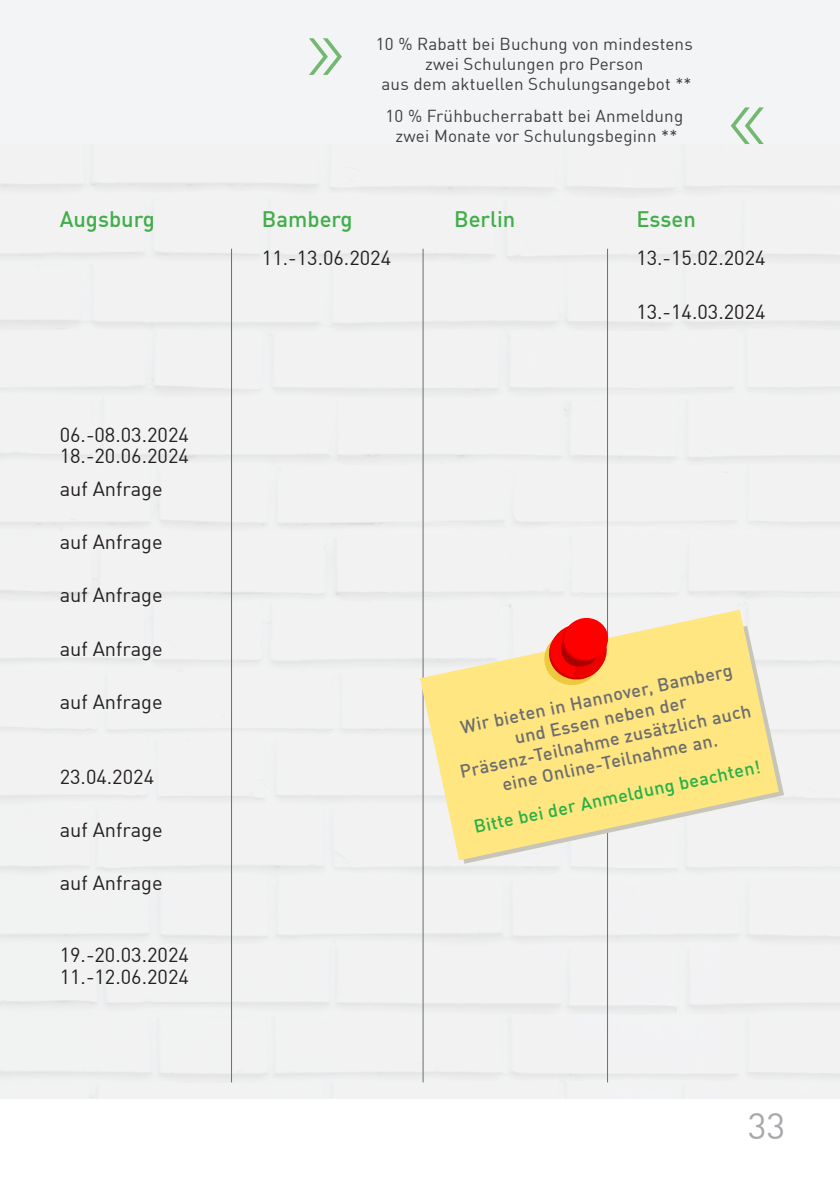
<style>
.page{position:relative;width:840px;height:1191px;background:#fff}
.page>*{position:absolute;margin:0;border:0;box-sizing:border-box;transform-origin:0 0}
.t1{font:36px "DIN Offc";color:#a8a9ad}
.t2{font:500 22px "DIN Offc";color:#40ae49}
.t3{font:20px/21px "DIN Offc";color:#231f20}
.t4{font:500 18px/21.6px "DIN Offc";color:#6c6d70;text-align:center}
.t5{font:500 18px "DIN Offc";color:#2ab049}
.t6{font:17px/20px "DIN Offc";letter-spacing:.01em;color:#3e3e3f;text-align:center}
</style>
<div class="page">
<div style="left:0;top:0;width:839px;height:1098px;background:#f2f3f4"></div>
<hr style="left:231px;top:249px;width:1px;height:833px;background:#6c6d70">
<hr style="left:422px;top:249px;width:1px;height:833px;background:#6c6d70">
<hr style="left:607px;top:249px;width:1px;height:833px;background:#6c6d70">
<svg style="left:731px;top:107px;width:32px;height:37px"></svg>
<svg style="left:309px;top:38px;width:33px;height:37px"></svg>
<svg style="left:420px;top:609px;width:358px;height:251px;fill:#ffe680"></svg>
<svg style="left:541px;top:616px;width:68px;height:71px"></svg>
<p class="t6" style="left:375px;top:34px;width:318px">10 % Rabatt bei Buchung von mindestens zwei Schulungen pro Person<br>aus dem aktuellen Schulungsangebot **</p>
<p class="t6" style="left:385px;top:105px;width:299px">10 % Frühbucherrabatt bei Anmeldung zwei Monate vor Schulungsbeginn **</p>
<p class="t2" style="left:60px;top:205px;width:97px">Augsburg</p>
<p class="t2" style="left:262px;top:205px;width:92px">Bamberg</p>
<p class="t2" style="left:454px;top:205px;width:63px">Berlin</p>
<p class="t2" style="left:636px;top:205px;width:61px">Essen</p>
<p class="t3" style="left:262px;top:247px;width:131px">11.-13.06.2024</p>
<p class="t3" style="left:636px;top:247px;width:131px">13.-15.02.2024</p>
<p class="t3" style="left:636px;top:300px;width:131px">13.-14.03.2024</p>
<p class="t3" style="left:60px;top:424px;width:131px">06.-08.03.2024<br>18.-20.06.2024</p>
<p class="t3" style="left:60px;top:477px;width:104px">auf Anfrage</p>
<p class="t3" style="left:60px;top:531px;width:104px">auf Anfrage</p>
<p class="t3" style="left:60px;top:584px;width:104px">auf Anfrage</p>
<p class="t3" style="left:60px;top:637px;width:104px">auf Anfrage</p>
<p class="t3" style="left:60px;top:691px;width:104px">auf Anfrage</p>
<p class="t3" style="left:60px;top:765px;width:96px">23.04.2024</p>
<p class="t3" style="left:60px;top:818px;width:104px">auf Anfrage</p>
<p class="t3" style="left:60px;top:872px;width:104px">auf Anfrage</p>
<p class="t3" style="left:60px;top:943px;width:131px;line-height:22px">19.-20.03.2024<br>11.-12.06.2024</p>
<p class="t4" style="left:448px;top:718px;width:298px;rotate:-12deg">Wir bieten in Hannover, Bamberg und Essen neben der<br>Präsenz-Teilnahme zusätzlich auch eine Online-Teilnahme an.</p>
<p class="t5" style="left:471px;top:815px;width:294px;rotate:-12deg">Bitte bei der Anmeldung beachten!</p>
<h1 class="t1" style="left:747px;top:1103px;width:39px">33</h1>
</div>
